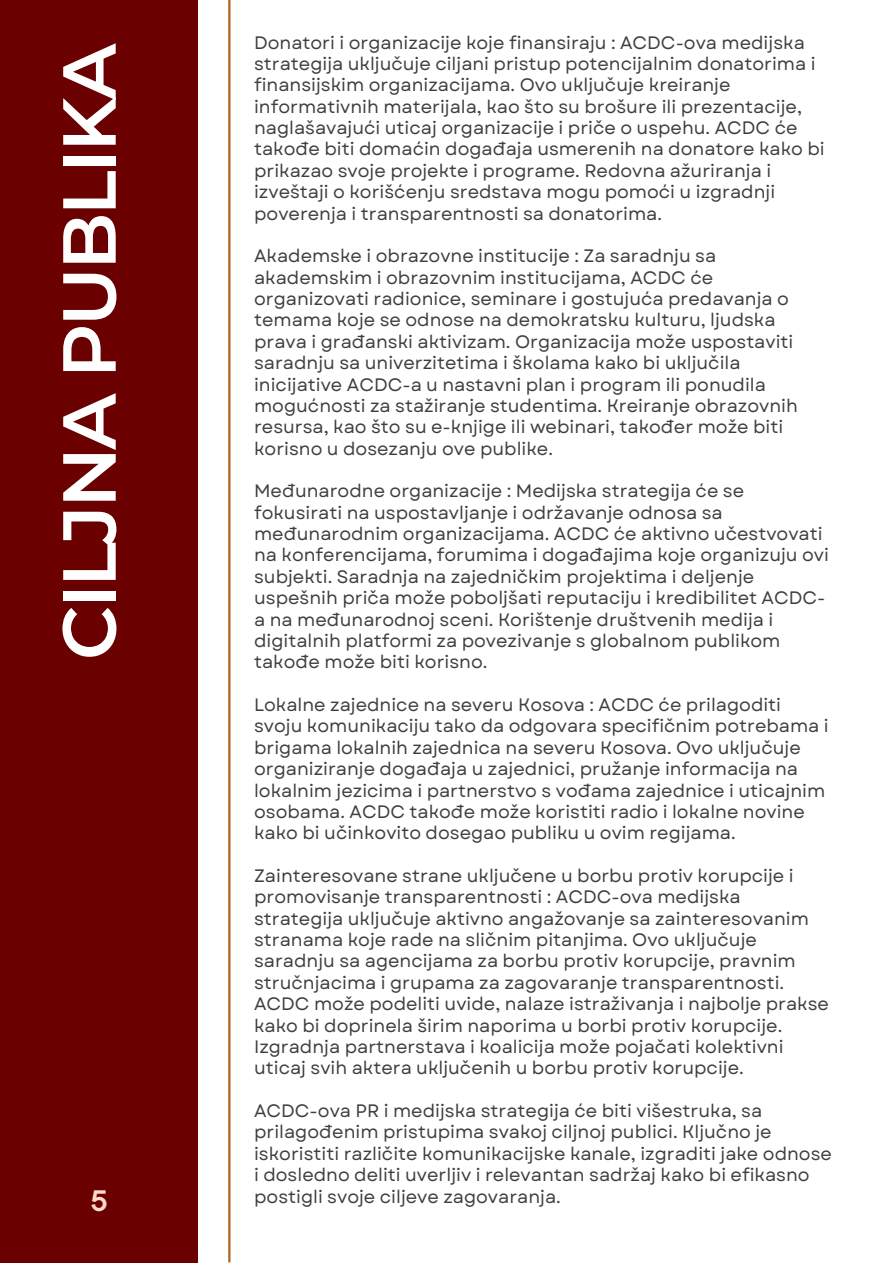
<style>
.page{position:relative;width:893px;height:1264px;background:#fff}
.page>*{position:absolute;margin:0;border:0;box-sizing:border-box;transform-origin:0 0}
.t1{font:600 75px "Montserrat";letter-spacing:-.035em;color:#fff}
.t2{font:700 30px "HK Grotesk";color:#fcdaca}
.t3{font:18px/21.3px "Garet";color:#403e3e}
</style>
<div class="page">
<div style="left:0;top:0;width:198px;height:1262px;background:#6a0000"></div>
<hr style="left:228px;top:0;width:2px;height:1262px;background:#ab671d">
<p class="t1" style="left:43px;top:660px;width:618px;rotate:-90deg">CILJNA PUBLIKA</p>
<p class="t3" style="left:254px;top:32px;width:572px">Donatori i organizacije koje finansiraju : ACDC-ova medijska strategija uključuje ciljani pristup potencijalnim donatorima i finansijskim organizacijama. Ovo uključuje kreiranje informativnih materijala, kao što su brošure ili prezentacije, naglašavajući uticaj organizacije i priče o uspehu. ACDC će takođe biti domaćin događaja usmerenih na donatore kako bi prikazao svoje projekte i programe. Redovna ažuriranja i izveštaji o korišćenju sredstava mogu pomoći u izgradnji poverenja i transparentnosti sa donatorima.</p>
<p class="t3" style="left:254px;top:245px;width:545px">Akademske i obrazovne institucije : Za saradnju sa akademskim i obrazovnim institucijama, ACDC će organizovati radionice, seminare i gostujuća predavanja o temama koje se odnose na demokratsku kulturu, ljudska prava i građanski aktivizam. Organizacija može uspostaviti saradnju sa univerzitetima i školama kako bi uključila inicijative ACDC-a u nastavni plan i program ili ponudila mogućnosti za stažiranje studentima. Kreiranje obrazovnih resursa, kao što su e-knjige ili webinari, također može biti korisno u dosezanju ove publike.</p>
<p class="t3" style="left:254px;top:480px;width:576px">Međunarodne organizacije : Medijska strategija će se fokusirati na uspostavljanje i održavanje odnosa sa međunarodnim organizacijama. ACDC će aktivno učestvovati na konferencijama, forumima i događajima koje organizuju ovi subjekti. Saradnja na zajedničkim projektima i deljenje uspešnih priča može poboljšati reputaciju i kredibilitet ACDC&shy;a na međunarodnoj sceni. Korištenje društvenih medija i digitalnih platformi za povezivanje s globalnom publikom takođe može biti korisno.</p>
<p class="t3" style="left:254px;top:694px;width:576px">Lokalne zajednice na severu Kosova : ACDC će prilagoditi svoju komunikaciju tako da odgovara specifičnim potrebama i brigama lokalnih zajednica na severu Kosova. Ovo uključuje organiziranje događaja u zajednici, pružanje informacija na lokalnim jezicima i partnerstvo s vođama zajednice i uticajnim osobama. ACDC takođe može koristiti radio i lokalne novine kako bi učinkovito dosegao publiku u ovim regijama.</p>
<p class="t3" style="left:254px;top:865px;width:576px">Zainteresovane strane uključene u borbu protiv korupcije i promovisanje transparentnosti : ACDC-ova medijska strategija uključuje aktivno angažovanje sa zainteresovanim stranama koje rade na sličnim pitanjima. Ovo uključuje saradnju sa agencijama za borbu protiv korupcije, pravnim stručnjacima i grupama za zagovaranje transparentnosti.<br>ACDC može podeliti uvide, nalaze istraživanja i najbolje prakse kako bi doprinela širim naporima u borbi protiv korupcije.<br>Izgradnja partnerstava i koalicija može pojačati kolektivni uticaj svih aktera uključenih u borbu protiv korupcije.</p>
<p class="t3" style="left:254px;top:1100px;width:579px">ACDC-ova PR i medijska strategija će biti višestruka, sa prilagođenim pristupima svakoj ciljnoj publici. Ključno je iskoristiti različite komunikacijske kanale, izgraditi jake odnose i dosledno deliti uverljiv i relevantan sadržaj kako bi efikasno</p>
<p class="t2" style="left:91px;top:1183px;width:19px">5</p>
<p class="t3" style="left:254px;top:1185px;width:308px">postigli svoje ciljeve zagovaranja.</p>
</div>
